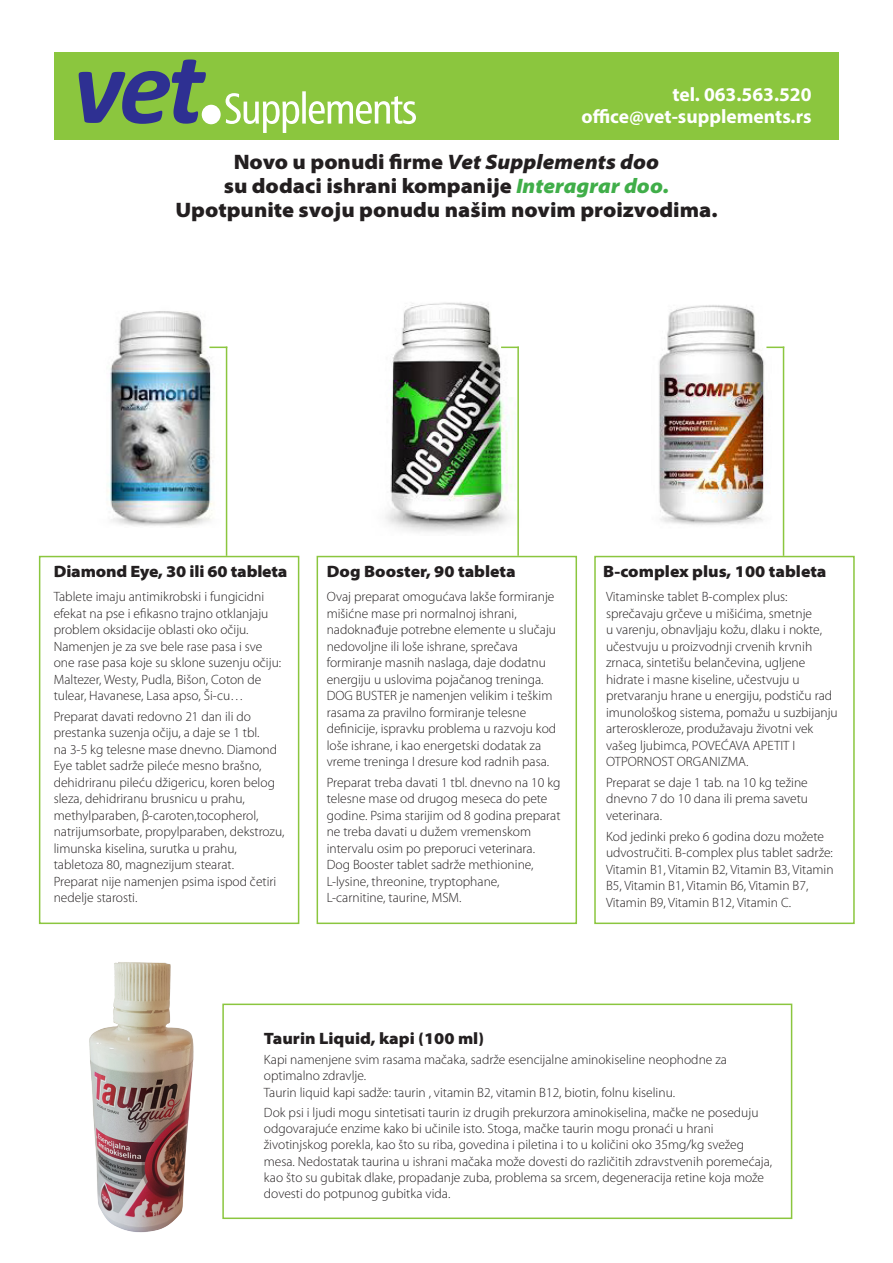
<style>
.page{position:relative;width:893px;height:1263px;background:#fff}
.page>*{position:absolute;margin:0;border:0;box-sizing:border-box;transform-origin:0 0}
.t1{font:900 semi-expanded 21px/24px "Myriad Pro";color:#231f20;text-align:center}
.t2{font:700 19.5px/22.5px "Myriad Pro";color:#fff;text-align:right}
.t3{font:900 semi-expanded 16.5px "Myriad Pro";color:#231f20}
.t4{font:300 13.5px/16.5px "Myriad Pro";color:#231f20}
.s1{font-style:italic}
.s2{font-style:italic;color:#40ae49}
</style>
<div class="page">
<div style="left:54px;top:53px;width:785px;height:87px;background:#8bc63e"></div>
<div style="left:202px;top:105px;width:19px;height:19px;background:#fff;border-radius:50%"></div>
<svg style="left:79px;top:59px;width:127px;height:65px"></svg>
<svg style="left:226px;top:91px;width:190px;height:42px"></svg>
<img style="left:107px;top:311px;width:121px;height:235px">
<img style="left:658px;top:305px;width:127px;height:231px">
<img style="left:385px;top:302px;width:134px;height:230px">
<div style="left:222px;top:1003px;width:570px;height:216px;border:2px solid #8bc63e"></div>
<img style="left:89px;top:962px;width:105px;height:271px">
<hr style="left:226px;top:347px;width:1px;height:209px;background:#8bc63e">
<hr style="left:517px;top:347px;width:2px;height:209px;background:#8bc63e">
<hr style="left:783px;top:347px;width:1px;height:209px;background:#8bc63e">
<div style="left:317px;top:556px;width:260px;height:368px;border:2px solid #8bc63e"></div>
<div style="left:39px;top:556px;width:260px;height:368px;border:2px solid #8bc63e"></div>
<div style="left:594px;top:556px;width:261px;height:368px;border:2px solid #8bc63e"></div>
<svg style="left:766px;top:347px;width:17px;height:1px"></svg>
<svg style="left:501px;top:347px;width:16px;height:1px"></svg>
<svg style="left:209px;top:347px;width:17px;height:1px"></svg>
<p class="t2" style="left:581px;top:82px;width:232px">tel. 063.563.520 office@vet-supplements.rs</p>
<p class="t1" style="left:175px;top:150px;width:544px">Novo u ponudi firme <span class="s1">Vet Supplements doo<br></span>su dodaci ishrani kompanije <span class="s2">Interagrar doo.<br></span>Upotpunite svoju ponudu našim novim proizvodima.</p>
<p class="t3" style="left:54px;top:562px;width:235px">Diamond Eye, 30 ili 60 tableta</p>
<p class="t3" style="left:327px;top:562px;width:191px">Dog Booster, 90 tableta</p>
<p class="t3" style="left:603px;top:562px;width:225px">B-complex plus, 100 tableta</p>
<p class="t4" style="left:54px;top:588px;width:229px">Tablete imaju antimikrobski i fungicidni efekat na pse i efikasno trajno otklanjaju problem oksidacije oblasti oko očiju.<br>Namenjen je za sve bele rase pasa i sve one rase pasa koje su sklone suzenju očiju:<br>Maltezer, Westy, Pudla, Bišon, Coton de tulear, Havanese, Lasa apso, Ši-cu…</p>
<p class="t4" style="left:54px;top:708px;width:232px">Preparat davati redovno 21 dan ili do prestanka suzenja očiju, a daje se 1 tbl.<br>na 3-5 kg telesne mase dnevno. Diamond Eye tablet sadrže pileće mesno brašno, dehidriranu pileću džigericu, koren belog sleza, dehidriranu brusnicu u prahu, methylparaben, β-caroten,tocopherol, natrijumsorbate, propylparaben, dekstrozu, limunska kiselina, surutka u prahu, tabletoza 80, magnezijum stearat.<br>Preparat nije namenjen psima ispod četiri nedelje starosti.</p>
<p class="t4" style="left:327px;top:588px;width:231px">Ovaj preparat omogućava lakše formiranje mišićne mase pri normalnoj ishrani, nadoknađuje potrebne elemente u slučaju nedovoljne ili loše ishrane, sprečava formiranje masnih naslaga, daje dodatnu energiju u uslovima pojačanog treninga.<br>DOG BUSTER je namenjen velikim i teškim rasama za pravilno formiranje telesne definicije, ispravku problema u razvoju kod loše ishrane, i kao energetski dodatak za vreme treninga I dresure kod radnih pasa.</p>
<p class="t4" style="left:327px;top:774px;width:235px">Preparat treba davati 1 tbl. dnevno na 10 kg telesne mase od drugog meseca do pete godine. Psima starijim od 8 godina preparat ne treba davati u dužem vremenskom intervalu osim po preporuci veterinara.<br>Dog Booster tablet sadrže methionine, L-lysine, threonine, tryptophane, L-carnitine, taurine, MSM.</p>
<p class="t4" style="left:606px;top:588px;width:233px">Vitaminske tablet B-complex plus: sprečavaju grčeve u mišićima, smetnje<br>u varenju, obnavljaju kožu, dlaku i nokte, učestvuju u proizvodnji crvenih krvnih zrnaca, sintetišu belančevina, ugljene hidrate i masne kiseline, učestvuju u pretvaranju hrane u energiju, podstiču rad imunološkog sistema, pomažu u suzbijanju arteroskleroze, produžavaju životni vek vašeg ljubimca, POVEĆAVA APETIT I OTPORNOST ORGANIZMA.</p>
<p class="t4" style="left:606px;top:774px;width:204px;text-align:justify">Preparat se daje 1 tab. na 10 kg težine dnevno 7 do 10 dana ili prema savetu veterinara.</p>
<p class="t4" style="left:606px;top:828px;width:229px">Kod jedinki preko 6 godina dozu možete udvostručiti. B-complex plus tablet sadrže:<br>Vitamin B1, Vitamin B2, Vitamin B3, Vitamin B5, Vitamin B1, Vitamin B6, Vitamin B7, Vitamin B9, Vitamin B12, Vitamin C.</p>
<p class="t3" style="left:264px;top:1028px;width:222px">Taurin Liquid, kapi (100 ml)</p>
<p class="t4" style="left:264px;top:1052px;width:465px">Kapi namenjene svim rasama mačaka, sadrže esencijalne aminokiseline neophodne za optimalno zdravlje.</p>
<p class="t4" style="left:264px;top:1084px;width:413px">Taurin liquid kapi sadže: taurin , vitamin B2, vitamin B12, biotin, folnu kiselinu.</p>
<p class="t4" style="left:264px;top:1105px;width:510px">Dok psi i ljudi mogu sintetisati taurin iz drugih prekurzora aminokiselina, mačke ne poseduju odgovarajuće enzime kako bi učinile isto. Stoga, mačke taurin mogu pronaći u hrani životinjskog porekla, kao što su riba, govedina i piletina i to u količini oko 35mg/kg svežeg mesa. Nedostatak taurina u ishrani mačaka može dovesti do različitih zdravstvenih poremećaja, kao što su gubitak dlake, propadanje zuba, problema sa srcem, degeneracija retine koja može dovesti do potpunog gubitka vida.</p>
</div>
